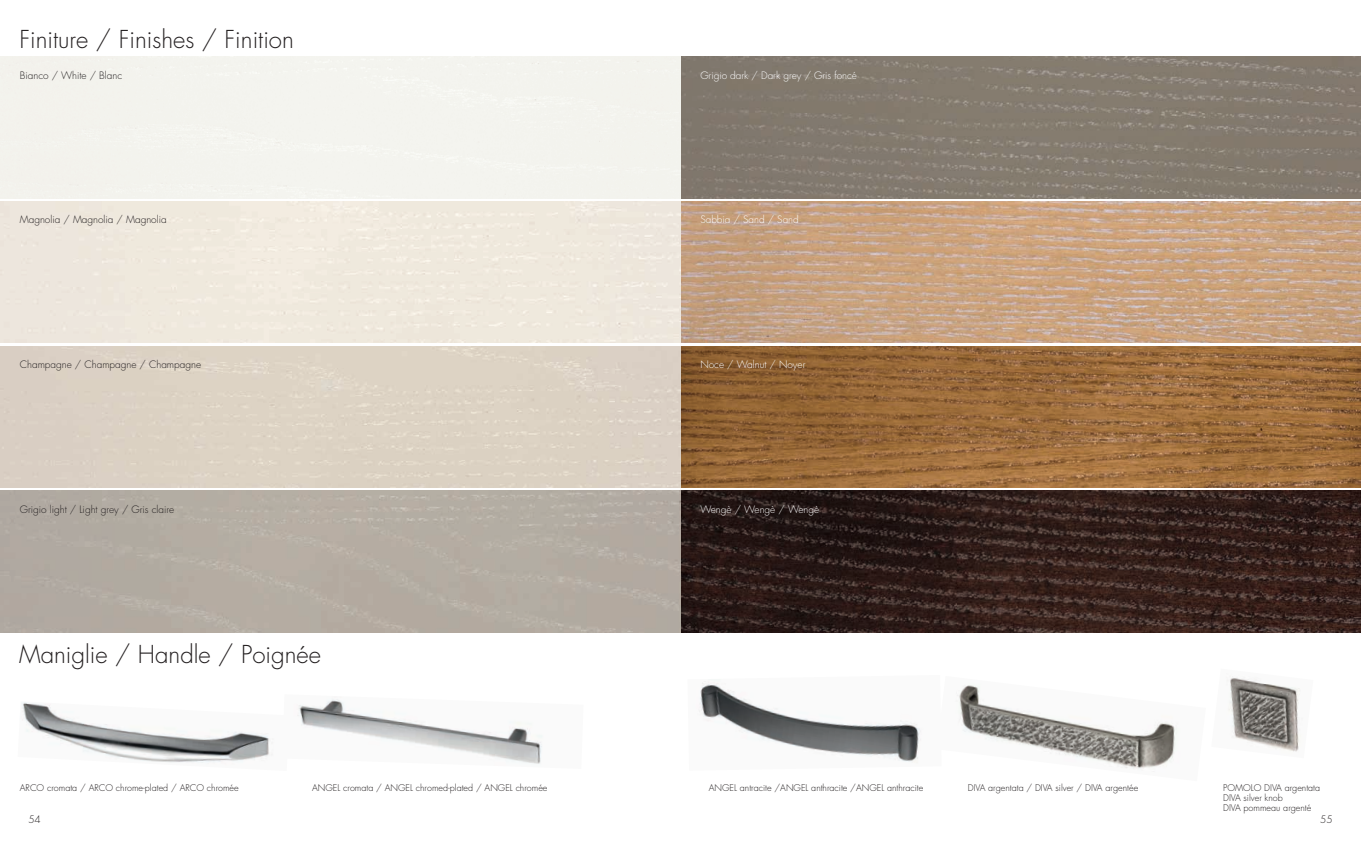
<style>
.page{position:relative;width:1361px;height:851px;background:#fff}
.page>*{position:absolute;margin:0;border:0;box-sizing:border-box;transform-origin:0 0}
.t1{font:300 24px "Futura";color:#231f20}
.t2{font:300 10px "Futura";color:#231f20}
.t3{font:300 10px "Futura";color:#fff}
.t4{font:300 9px/10px "Futura";color:#231f20}
</style>
<div class="page">
<img style="left:0;top:57px;width:1361px;height:141px">
<img style="left:0;top:201px;width:1361px;height:142px">
<img style="left:0;top:346px;width:1361px;height:141px">
<img style="left:0;top:490px;width:1361px;height:142px">
<img style="left:699px;top:681px;width:222px;height:82px">
<img style="left:957px;top:685px;width:220px;height:87px">
<img style="left:1227px;top:676px;width:73px;height:76px">
<img style="left:21px;top:702px;width:252px;height:61px">
<img style="left:297px;top:699px;width:245px;height:65px">
<h1 class="t1" style="left:20px;top:23px;width:276px">Finiture / Finishes / Finition</h1>
<p class="t2" style="left:20px;top:69px;width:104px">Bianco / White / Blanc</p>
<p class="t2" style="left:20px;top:213px;width:148px">Magnolia / Magnolia / Magnolia</p>
<p class="t2" style="left:20px;top:358px;width:183px">Champagne / Champagne / Champagne</p>
<p class="t2" style="left:20px;top:502px;width:156px">Grigio light / Light grey / Gris claire</p>
<h1 class="t1" style="left:19px;top:638px;width:303px">Maniglie / Handle / Poignée</h1>
<p class="t3" style="left:700px;top:69px;width:158px">Grigio dark / Dark grey / Gris foncé</p>
<p class="t3" style="left:700px;top:213px;width:100px">Sabbia / Sand / Sand</p>
<p class="t3" style="left:700px;top:358px;width:107px">Noce / Walnut / Noyer</p>
<p class="t3" style="left:700px;top:502px;width:120px">Wengè / Wengè / Wengè</p>
<p class="t4" style="left:20px;top:782px;width:220px">ARCO cromata / ARCO chrome-plated / ARCO chromée</p>
<p class="t4" style="left:312px;top:782px;width:237px">ANGEL cromata / ANGEL chromed-plated / ANGEL chromée</p>
<p class="t2" style="left:28px;top:812px;width:14px">54</p>
<p class="t2" style="left:1320px;top:812px;width:14px">55</p>
<p class="t4" style="left:709px;top:782px;width:216px">ANGEL antracite /ANGEL anthracite /ANGEL anthracite</p>
<p class="t4" style="left:968px;top:782px;width:172px">DIVA argentata / DIVA silver / DIVA argentée</p>
<p class="t4" style="left:1223px;top:782px;width:99px">POMOLO DIVA argentata<br>DIVA silver knob<br>DIVA pommeau argenté</p>
</div>
